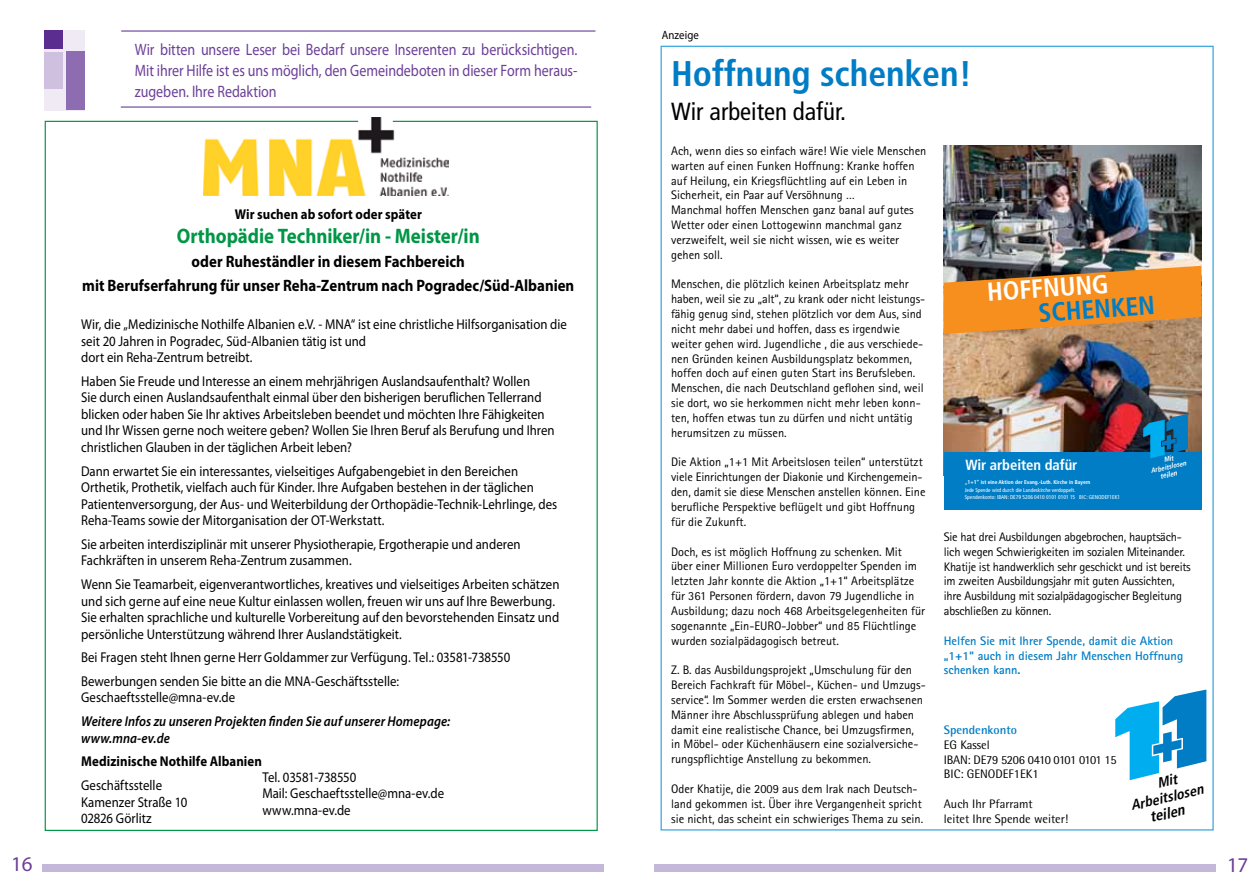
<style>
.page{position:relative;width:1259px;height:893px;background:#fff}
.page>*{position:absolute;margin:0;border:0;box-sizing:border-box;transform-origin:0 0}
.t1{font:700 condensed 35.7px "Frutiger";color:#007dc5}
.t2{font:700 condensed 26.1px "Frutiger";color:#fff}
.t3{font:700 condensed 26.1px "Frutiger";color:#007dc5}
.t4{font:condensed 24.75px "Frutiger";color:#000}
.t5{font:700 21px "Myriad Pro";letter-spacing:-.005em;color:#009646;scale:.9 1}
.t6{font:21px "Myriad Pro";color:#6c3f98}
.t7{font:16.5px/21px "Myriad Pro";letter-spacing:-.005em;color:#6c3f98;text-align:justify;scale:.85 1}
.t8{font:700 16.5px/23.7px "Myriad Pro";color:#000;text-align:center;scale:.9 1}
.t9{font:italic 700 condensed 15px "Frutiger";color:#000}
.t10{font:700 condensed 14.7px "Frutiger";letter-spacing:-.005em;color:#fff}
.t11{font:14.25px/16.5px "Myriad Pro";color:#000;scale:.9 1}
.t12{font:italic 600 14.25px/16.5px "Myriad Pro";letter-spacing:.01em;color:#000;scale:.9 1}
.t13{font:700 14.25px "Myriad Pro";letter-spacing:.005em;color:#000;scale:.9 1}
.t14{font:italic 700 condensed 14.25px/15.9px "Frutiger";color:#000;text-align:center}
.t15{font:12.3px/14.9px "Rotis Sans Serif";color:#000}
.t16{font:12.3px/14.9px "Rotis Sans Serif";letter-spacing:-.02em;color:#000}
.t17{font:700 12.3px/14.9px "Rotis Sans Serif";color:#007dc5}
.t18{font:12.3px/14.9px "Rotis Semi Sans";letter-spacing:-.02em;color:#000}
.t19{font:12.3px/14.9px "Rotis Semi Sans";color:#000}
.t20{font:700 12.3px "Rotis Semi Sans";color:#007dc5}
.t21{font:12px "Myriad Pro";letter-spacing:.01em;color:#000;scale:.9 1}
.t22{font:italic 700 condensed 7.35px "Frutiger";color:#fff}
.t23{font:italic 700 condensed 7.05px/7.8px "Frutiger";color:#fff;text-align:center}
.t24{font:condensed 5.55px/6.6px "Frutiger";color:#fff}
.t25{font:700 condensed 5.55px "Frutiger";letter-spacing:-.005em;color:#fff}
</style>
<div class="page">
<div style="left:42px;top:864px;width:562px;height:8px;background:#c5b7da"></div>
<div style="left:654px;top:864px;width:561px;height:8px;background:#c5b7da"></div>
<svg style="left:1115px;top:690px;width:91px;height:90px"></svg>
<img style="left:943px;top:145px;width:258px;height:121px">
<img style="left:943px;top:334px;width:258px;height:118px">
<svg style="left:943px;top:266px;width:258px;height:68px;background:#d9872e"></svg>
<div style="left:943px;top:452px;width:258px;height:58px;background:#007dc5"></div>
<svg style="left:1143px;top:414px;width:45px;height:44px;background:#0d77ab"></svg>
<div style="left:45px;top:30px;width:40px;height:80px;background:#efeaf4"></div>
<div style="left:45px;top:52px;width:18px;height:36px;background:#cec0de"></div>
<div style="left:66px;top:52px;width:19px;height:58px;background:#8d6cb2"></div>
<div style="left:45px;top:30px;width:18px;height:18px;background:#5c2d91"></div>
<hr style="left:121px;top:30px;width:474px;height:2px;background:#8d6fb1">
<hr style="left:121px;top:106px;width:470px;height:2px;background:#8d6fb1">
<svg style="left:44px;top:120px;width:554px;height:711px"></svg>
<h3 class="t7" style="left:135px;top:39px;width:522px">Wir bitten unsere Leser bei Bedarf unsere Inserenten zu berücksichtigen.<br>Mit ihrer Hilfe ist es uns möglich, den Gemeindeboten in dieser Form heraus&shy;zugeben. Ihre Redaktion</h3>
<p class="t13" style="left:235px;top:205px;width:209px">Wir suchen ab sofort oder später</p>
<h3 class="t5" style="left:177px;top:222px;width:338px">Orthopädie Techniker/in - Meister/in</h3>
<h3 class="t8" style="left:82px;top:249px;width:548px">oder Ruheständler in diesem Fachbereich<br>mit Berufserfahrung für unser Reha-Zentrum nach Pogradec/Süd-Albanien</h3>
<p class="t11" style="left:81px;top:316px;width:541px">Wir, die „Medizinische Nothilfe Albanien e.V. - MNA“ ist eine christliche Hilfsorganisation die seit 20 Jahren in Pogradec, Süd-Albanien tätig ist und<br>dort ein Reha-Zentrum betreibt.</p>
<p class="t11" style="left:81px;top:373px;width:528px">Haben Sie Freude und Interesse an einem mehrjährigen Auslandsaufenthalt? Wollen<br>Sie durch einen Auslandsaufenthalt einmal über den bisherigen beruflichen Tellerrand blicken oder haben Sie Ihr aktives Arbeitsleben beendet und möchten Ihre Fähigkeiten und Ihr Wissen gerne noch weitere geben? Wollen Sie Ihren Beruf als Berufung und Ihren christlichen Glauben in der täglichen Arbeit leben?</p>
<p class="t11" style="left:81px;top:462px;width:530px">Dann erwartet Sie ein interessantes, vielseitiges Aufgabengebiet in den Bereichen Orthetik, Prothetik, vielfach auch für Kinder. Ihre Aufgaben bestehen in der täglichen Patientenversorgung, der Aus- und Weiterbildung der Orthopädie-Technik-Lehrlinge, des Reha-Teams sowie der Mitorganisation der OT-Werkstatt.</p>
<p class="t11" style="left:81px;top:535px;width:490px">Sie arbeiten interdisziplinär mit unserer Physiotherapie, Ergotherapie und anderen<br>Fachkräften in unserem Reha-Zentrum zusammen.</p>
<p class="t11" style="left:81px;top:576px;width:533px">Wenn Sie Teamarbeit, eigenverantwortliches, kreatives und vielseitiges Arbeiten schätzen und sich gerne auf eine neue Kultur einlassen wollen, freuen wir uns auf Ihre Bewerbung.<br>Sie erhalten sprachliche und kulturelle Vorbereitung auf den bevorstehenden Einsatz und persönliche Unterstützung während Ihrer Auslandstätigkeit.</p>
<p class="t11" style="left:81px;top:645px;width:478px;line-height:23.7px">Bei Fragen steht Ihnen gerne Herr Goldammer zur Verfügung. Tel.: 03581-738550<br>Bewerbungen senden Sie bitte an die MNA-Geschäftsstelle:</p>
<p class="t11" style="left:81px;top:689px;width:173px">Geschaeftsstelle@mna-ev.de</p>
<p class="t12" style="left:81px;top:713px;width:412px">Weitere Infos zu unseren Projekten finden Sie auf unserer Homepage: www.mna-ev.de</p>
<p class="t13" style="left:81px;top:752px;width:202px">Medizinische Nothilfe Albanien</p>
<p class="t11" style="left:81px;top:777px;width:120px">Geschäftsstelle<br>Kamenzer Straße 10<br>02826 Görlitz</p>
<p class="t11" style="left:262px;top:768px;width:204px">Tel. 03581-738550<br>Mail: Geschaeftsstelle@mna-ev.de www.mna-ev.de</p>
<p class="t21" style="left:662px;top:28px;width:43px">Anzeige</p>
<h1 class="t1" style="left:671px;top:53px;width:302px">Hoffnung schenken!</h1>
<h3 class="t4" style="left:671px;top:97px;width:176px">Wir arbeiten dafür.</h3>
<p class="t15" style="left:671px;top:143px;width:257px">Ach, wenn dies so einfach wäre! Wie viele Menschen warten auf einen Funken Hoffnung: Kranke hoffen auf Heilung, ein Kriegsflüchtling auf ein Leben in Sicherheit, ein Paar auf Versöhnung …<br>Manchmal hoffen Menschen ganz banal auf gutes Wetter oder einen Lottogewinn manchmal ganz verzweifelt, weil sie nicht wissen, wie es weiter gehen soll.</p>
<p class="t15" style="left:671px;top:277px;width:255px">Menschen, die plötzlich keinen Arbeitsplatz mehr haben, weil sie zu „alt“, zu krank oder nicht leistungs&shy;fähig genug sind, stehen plötzlich vor dem Aus, sind nicht mehr dabei und hoffen, dass es irgendwie weiter gehen wird. Jugendliche , die aus verschiede&shy;nen Gründen keinen Ausbildungsplatz bekommen, hoffen doch auf einen guten Start ins Berufsleben.<br>Menschen, die nach Deutschland geflohen sind, weil sie dort, wo sie herkommen nicht mehr leben konn&shy;ten, hoffen etwas tun zu dürfen und nicht untätig herumsitzen zu müssen.</p>
<p class="t15" style="left:671px;top:455px;width:256px">Die Aktion „1+1 Mit Arbeitslosen teilen“ unterstützt viele Einrichtungen der Diakonie und Kirchengemein&shy;den, damit sie diese Menschen anstellen können. Eine berufliche Perspektive beflügelt und gibt Hoffnung für die Zukunft.</p>
<p class="t15" style="left:671px;top:544px;width:255px">Doch, es ist möglich Hoffnung zu schenken. Mit über einer Millionen Euro verdoppelter Spenden im letzten Jahr konnte die Aktion „1+1“ Arbeitsplätze für 361 Personen fördern, davon 79 Jugendliche in Ausbildung; dazu noch 468 Arbeitsgelegenheiten für sogenannte „Ein-EURO-Jobber“ und 85 Flüchtlinge wurden sozialpädagogisch betreut.</p>
<p class="t15" style="left:671px;top:663px;width:256px">Z. B. das Ausbildungsprojekt „Umschulung für den Bereich Fachkraft für Möbel-, Küchen- und Umzugs&shy;service“. Im Sommer werden die ersten erwachsenen Männer ihre Abschlussprüfung ablegen und haben damit eine realistische Chance, bei Umzugsfirmen, in Möbel- oder Küchenhäusern eine sozialversiche&shy;rungspflichtige Anstellung zu bekommen.</p>
<p class="t15" style="left:671px;top:781px;width:254px">Oder Khatije, die 2009 aus dem Irak nach Deutsch&shy;land gekommen ist. Über ihre Vergangenheit spricht sie nicht, das scheint ein schwieriges Thema zu sein.</p>
<h2 class="t2" style="left:986px;top:277px;width:123px;rotate:-4deg">HOFFNUNG</h2>
<h2 class="t3" style="left:1037px;top:298px;width:118px;rotate:-4deg">SCHENKEN</h2>
<p class="t10" style="left:965px;top:456px;width:113px">Wir arbeiten dafür</p>
<p class="t25" style="left:965px;top:479px;width:127px">„1+1“ ist eine Aktion der Evang.-Luth. Kirche in Bayern</p>
<p class="t24" style="left:965px;top:487px;width:157px">Jede Spende wird durch die Landeskirche verdoppelt.<br>Spendenkonto: IBAN: DE79 5206 0410 0101 0101 15 BIC: GENODEF1EK1</p>
<p class="t23" style="left:1148px;top:459px;width:38px;rotate:-13deg">Mit<br>Arbeitslosen</p>
<p class="t22" style="left:1159px;top:472px;width:19px;rotate:-13deg">teilen</p>
<p class="t16" style="left:944px;top:529px;width:248px">Sie hat drei Ausbildungen abgebrochen, hauptsäch&shy;lich wegen Schwierigkeiten im sozialen Miteinander.<br>Khatije ist handwerklich sehr geschickt und ist bereits im zweiten Ausbildungsjahr mit guten Aussichten, ihre Ausbildung mit sozialpädagogischer Begleitung abschließen zu können.</p>
<p class="t17" style="left:944px;top:633px;width:241px">Helfen Sie mit Ihrer Spende, damit die Aktion „1+1“ auch in diesem Jahr Menschen Hoffnung schenken kann.</p>
<p class="t20" style="left:944px;top:722px;width:75px">Spendenkonto</p>
<p class="t18" style="left:944px;top:737px;width:174px">EG Kassel<br>IBAN: DE79 5206 0410 0101 0101 15<br>BIC: GENODEF1EK1</p>
<p class="t19" style="left:944px;top:796px;width:126px">Auch Ihr Pfarramt<br>leitet Ihre Spende weiter!</p>
<p class="t14" style="left:1125px;top:782px;width:75px;rotate:-13deg">Mit<br>Arbeitslosen</p>
<p class="t9" style="left:1147px;top:809px;width:37px;rotate:-13deg">teilen</p>
<h3 class="t6" style="left:11px;top:851px;width:23px">16</h3>
<h3 class="t6" style="left:1227px;top:852px;width:23px">17</h3>
</div>
